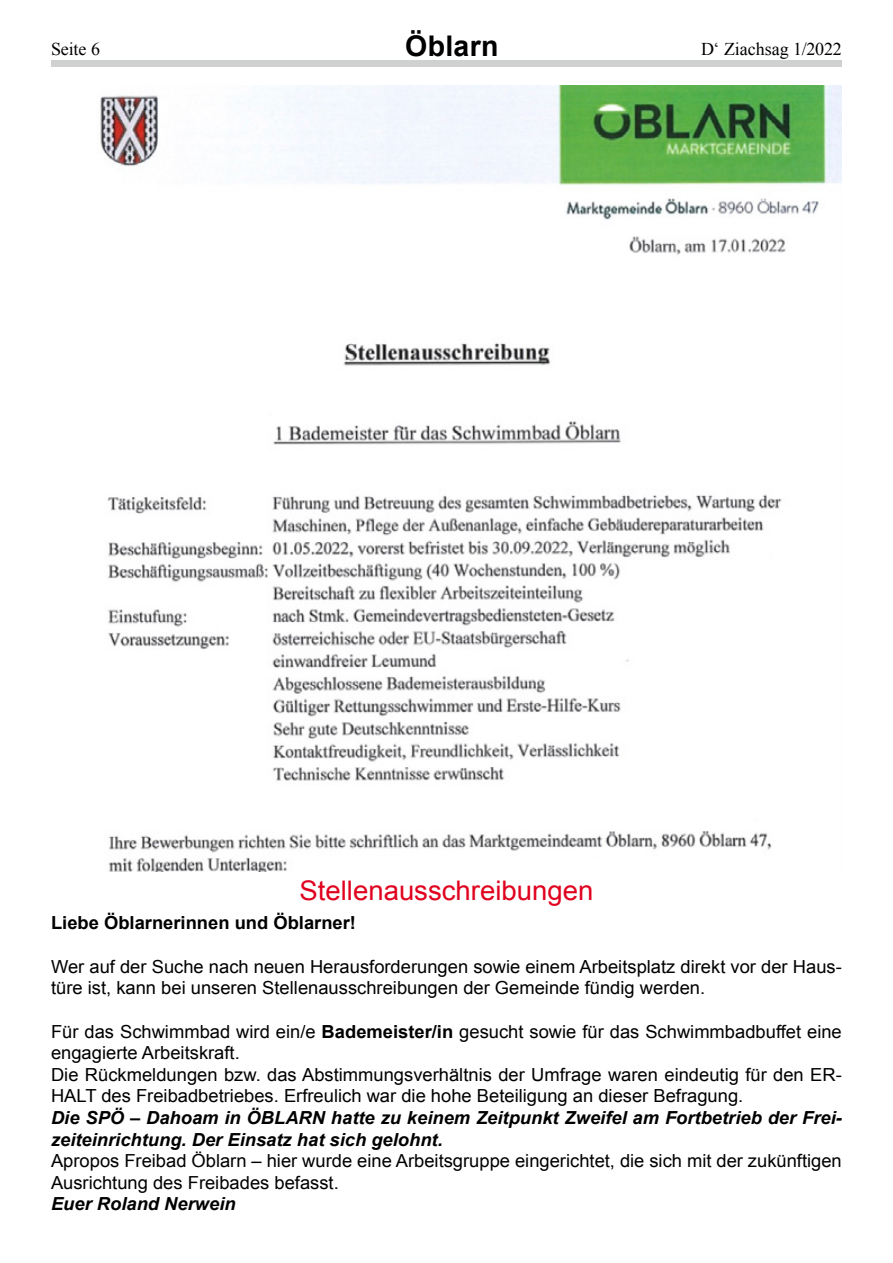
<style>
.page{position:relative;width:893px;height:1263px;background:#fff}
.page>*{position:absolute;margin:0;border:0;box-sizing:border-box;transform-origin:0 0}
.t1{font:700 28.5px "Arial";letter-spacing:.01em;color:#000}
.t2{font:27px "Arial";color:#e0011e}
.t3{font:18px/21.6px "Arial";color:#000}
.t4{font:italic 700 18px/21.6px "Arial";color:#000}
.t5{font:700 18px "Arial";color:#000}
.t6{font:18px "Times New Roman";letter-spacing:-.01em;color:#000}
.s1{font-weight:700}
</style>
<div class="page">
<div style="left:51px;top:61px;width:791px;height:6px;background:#cfd0d0"></div>
<img style="left:100px;top:85px;width:742px;height:787px">
<p class="t6" style="left:51px;top:37px;width:50px">Seite 6</p>
<h1 class="t1" style="left:405px;top:27px;width:95px">Öblarn</h1>
<p class="t6" style="left:701px;top:37px;width:142px">D‘ Ziachsag 1/2022</p>
<h2 class="t2" style="left:299px;top:873px;width:295px">Stellenausschreibungen</h2>
<p class="t5" style="left:51px;top:911px;width:307px">Liebe Öblarnerinnen und Öblarner!</p>
<p class="t3" style="left:51px;top:956px;width:792px">Wer auf der Suche nach neuen Herausforderungen sowie einem Arbeitsplatz direkt vor der Haus&shy;türe ist, kann bei unseren Stellenausschreibungen der Gemeinde fündig werden.</p>
<p class="t3" style="left:51px;top:1020px;width:792px">Für das Schwimmbad wird ein/e <span class="s1">Bademeister/in</span> gesucht sowie für das Schwimmbadbuffet eine engagierte Arbeitskraft.<br>Die Rückmeldungen bzw. das Abstimmungsverhältnis der Umfrage waren eindeutig für den ER-HALT des Freibadbetriebes. Erfreulich war die hohe Beteiligung an dieser Befragung.</p>
<p class="t4" style="left:51px;top:1107px;width:792px">Die SPÖ – Dahoam in ÖBLARN hatte zu keinem Zeitpunkt Zweifel am Fortbetrieb der Frei&shy;zeiteinrichtung. Der Einsatz hat sich gelohnt.</p>
<p class="t3" style="left:51px;top:1150px;width:792px">Apropos Freibad Öblarn – hier wurde eine Arbeitsgruppe eingerichtet, die sich mit der zukünftigen<br>Ausrichtung des Freibades befasst.</p>
<p class="t4" style="left:51px;top:1194px;width:186px">Euer Roland Nerwein</p>
</div>
